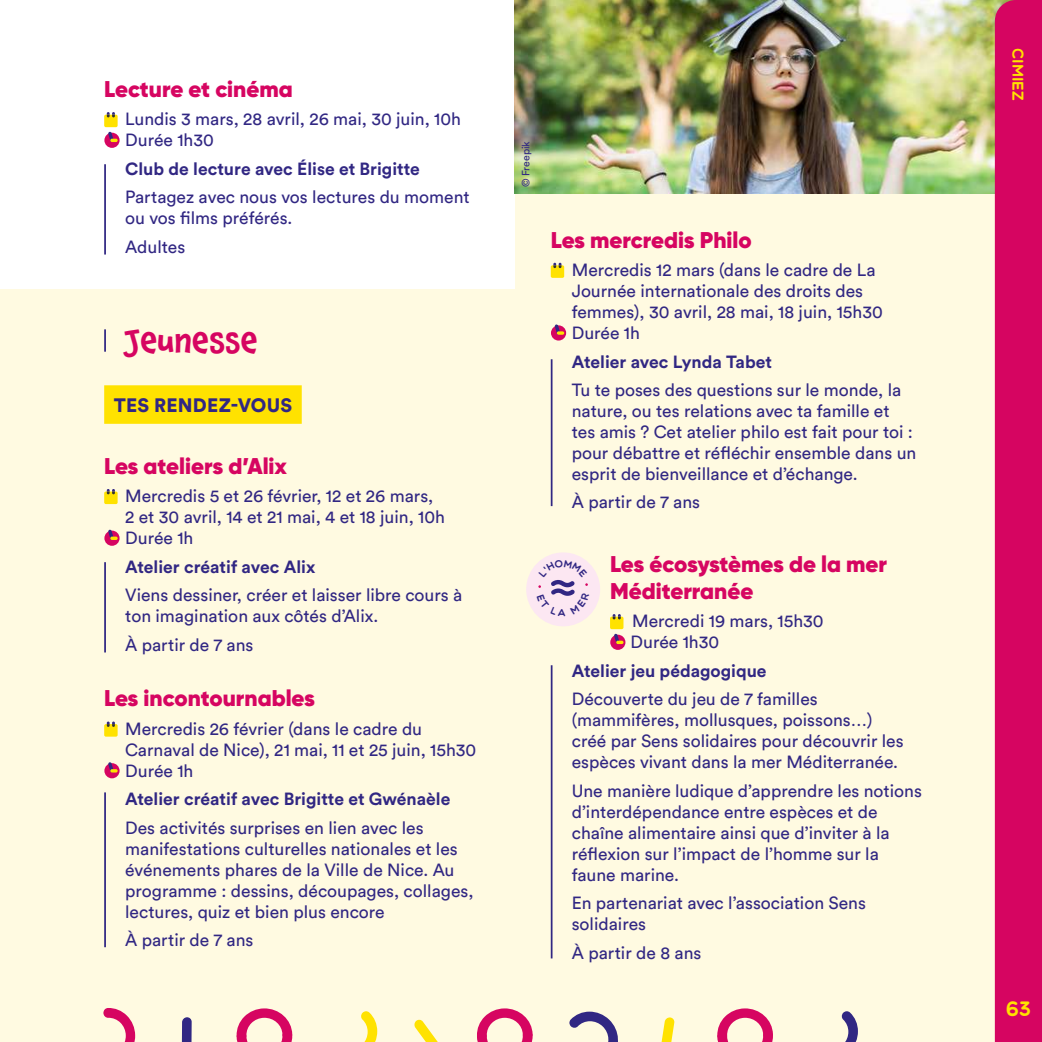
<style>
.page{position:relative;width:1042px;height:1042px;background:#fffae1}
.page>*{position:absolute;margin:0;border:0;box-sizing:border-box;transform-origin:0 0}
.t1{font:500 35px "Chaloops";color:#d60561}
.t2{font:900 22.75px/27.3px "Gilroy";color:#d60561}
.t3{font:21px "Multicolore";color:#ffe200}
.t4{font:900 19.25px "Circular Std";letter-spacing:.01em;color:#312783}
.t5{font:17.5px/21px "Circular Std";color:#312783}
.t6{font:700 17.5px "Circular Std";color:#312783}
.t7{font:15.75px "Multicolore";color:#ffe200}
.t8{font:10.5px "Circular Std";color:#312783}
</style>
<div class="page">
<div style="left:0;top:0;width:515px;height:288px;background:#fff"></div>
<div style="left:104px;top:385px;width:198px;height:39px;background:#ffe200"></div>
<div style="left:104px;top:115px;width:14px;height:12px;background:#ffe200;border-radius:2px"></div>
<svg style="left:107px;top:112px;width:8px;height:5px"></svg>
<svg style="left:104px;top:133px;width:16px;height:15px"></svg>
<svg style="left:108px;top:132px;width:10px;height:10px"></svg>
<hr style="left:104px;top:329px;width:2px;height:23px;background:#312783">
<div style="left:104px;top:491px;width:14px;height:13px;background:#ffe200;border-radius:2px"></div>
<svg style="left:107px;top:489px;width:8px;height:5px"></svg>
<svg style="left:104px;top:530px;width:16px;height:16px"></svg>
<svg style="left:108px;top:530px;width:10px;height:10px"></svg>
<div style="left:104px;top:724px;width:14px;height:12px;background:#ffe200;border-radius:2px"></div>
<svg style="left:107px;top:721px;width:8px;height:6px"></svg>
<svg style="left:104px;top:763px;width:16px;height:15px"></svg>
<svg style="left:108px;top:762px;width:10px;height:10px"></svg>
<div style="left:551px;top:265px;width:13px;height:13px;background:#ffe200;border-radius:2px"></div>
<svg style="left:553px;top:263px;width:8px;height:5px"></svg>
<div style="left:551px;top:325px;width:15px;height:15px;background:#d60561;border-radius:50%"></div>
<svg style="left:555px;top:324px;width:9px;height:11px"></svg>
<div style="left:610px;top:617px;width:13px;height:12px;background:#ffe200;border-radius:2px"></div>
<svg style="left:613px;top:614px;width:8px;height:5px"></svg>
<svg style="left:610px;top:635px;width:15px;height:15px"></svg>
<svg style="left:614px;top:634px;width:9px;height:10px"></svg>
<img style="left:515px;top:0;width:480px;height:194px">
<hr style="left:551px;top:665px;width:1px;height:293px;background:#312783">
<hr style="left:551px;top:359px;width:1px;height:147px;background:#312783">
<hr style="left:104px;top:792px;width:2px;height:155px;background:#312783">
<hr style="left:104px;top:562px;width:2px;height:90px;background:#312783">
<hr style="left:104px;top:164px;width:2px;height:90px;background:#312783">
<div style="left:526px;top:552px;width:74px;height:74px;background:#fce7f2;border-radius:50%"></div>
<div style="left:995px;top:0;width:47px;height:1042px;background:#d60561"></div>
<svg style="left:841px;top:1011px;width:17px;height:31px"></svg>
<svg style="left:661px;top:1017px;width:14px;height:25px"></svg>
<svg style="left:717px;top:1008px;width:56px;height:34px"></svg>
<svg style="left:569px;top:1011px;width:49px;height:31px"></svg>
<svg style="left:414px;top:1019px;width:24px;height:23px"></svg>
<svg style="left:477px;top:1008px;width:56px;height:34px"></svg>
<svg style="left:361px;top:1011px;width:16px;height:31px"></svg>
<svg style="left:182px;top:1017px;width:10px;height:25px"></svg>
<svg style="left:236px;top:1008px;width:56px;height:34px"></svg>
<svg style="left:103px;top:1008px;width:32px;height:34px"></svg>
<svg style="left:537px;top:560px;width:53px;height:36px"></svg>
<h2 class="t2" style="left:104px;top:75px;width:190px">Lecture et cinéma</h2>
<p class="t5" style="left:125px;top:109px;width:337px">Lundis 3 mars, 28 avril, 26 mai, 30 juin, 10h<br>Durée 1h30</p>
<p class="t6" style="left:125px;top:157px;width:296px">Club de lecture avec Élise et Brigitte</p>
<p class="t5" style="left:125px;top:186px;width:346px">Partagez avec nous vos lectures du moment ou vos films préférés.</p>
<p class="t5" style="left:125px;top:236px;width:62px">Adultes</p>
<h1 class="t1" style="left:124px;top:313px;width:135px">Jeunesse</h1>
<p class="t4" style="left:114px;top:392px;width:180px">TES RENDEZ-VOUS</p>
<h2 class="t2" style="left:104px;top:452px;width:184px">Les ateliers d’Alix</h2>
<p class="t5" style="left:125px;top:485px;width:321px">Mercredis 5 et 26 février, 12 et 26 mars,<br>2 et 30 avril, 14 et 21 mai, 4 et 18 juin, 10h<br>Durée 1h</p>
<p class="t6" style="left:125px;top:555px;width:192px">Atelier créatif avec Alix</p>
<p class="t5" style="left:125px;top:584px;width:339px">Viens dessiner, créer et laisser libre cours à ton imagination aux côtés d’Alix.</p>
<p class="t5" style="left:125px;top:634px;width:130px">À partir de 7 ans</p>
<h2 class="t2" style="left:104px;top:685px;width:212px">Les incontournables</h2>
<p class="t5" style="left:125px;top:718px;width:353px">Mercredis 26 février (dans le cadre du<br>Carnaval de Nice), 21 mai, 11 et 25 juin, 15h30<br>Durée 1h</p>
<p class="t6" style="left:125px;top:788px;width:327px">Atelier créatif avec Brigitte et Gwénaèle</p>
<p class="t5" style="left:125px;top:817px;width:350px">Des activités surprises en lien avec les manifestations culturelles nationales et les événements phares de la Ville de Nice. Au programme : dessins, découpages, collages, lectures, quiz et bien plus encore</p>
<p class="t5" style="left:125px;top:929px;width:130px">À partir de 7 ans</p>
<p class="t8" style="left:519px;top:187px;width:48px;rotate:-90deg">© Freepik</p>
<h2 class="t2" style="left:551px;top:226px;width:202px">Les mercredis Philo</h2>
<p class="t5" style="left:572px;top:259px;width:312px">Mercredis 12 mars (dans le cadre de La<br>Journée internationale des droits des femmes), 30 avril, 28 mai, 18 juin, 15h30<br>Durée 1h</p>
<p class="t6" style="left:572px;top:350px;width:202px">Atelier avec Lynda Tabet</p>
<p class="t5" style="left:572px;top:379px;width:346px">Tu te poses des questions sur le monde, la nature, ou tes relations avec ta famille et tes amis ? Cet atelier philo est fait pour toi : pour débattre et réfléchir ensemble dans un esprit de bienveillance et d’échange.</p>
<p class="t5" style="left:572px;top:491px;width:130px">À partir de 7 ans</p>
<h2 class="t2" style="left:610px;top:550px;width:279px">Les écosystèmes de la mer<br>Méditerranée</h2>
<p class="t5" style="left:630px;top:610px;width:194px">Mercredi 19 mars, 15h30<br>Durée 1h30</p>
<p class="t6" style="left:572px;top:659px;width:196px">Atelier jeu pédagogique</p>
<p class="t5" style="left:572px;top:688px;width:333px">Découverte du jeu de 7 familles (mammifères, mollusques, poissons…) créé par Sens solidaires pour découvrir les espèces vivant dans la mer Méditerranée.</p>
<p class="t5" style="left:572px;top:780px;width:352px">Une manière ludique d’apprendre les notions d’interdépendance entre espèces et de chaîne alimentaire ainsi que d’inviter à la réflexion sur l’impact de l’homme sur la faune marine.</p>
<p class="t5" style="left:572px;top:892px;width:296px">En partenariat avec l’association Sens solidaires</p>
<p class="t5" style="left:572px;top:942px;width:131px">À partir de 8 ans</p>
<p class="t7" style="left:1027px;top:48px;width:54px;rotate:90deg">cimiez</p>
<p class="t3" style="left:1006px;top:995px;width:27px">63</p>
</div>
